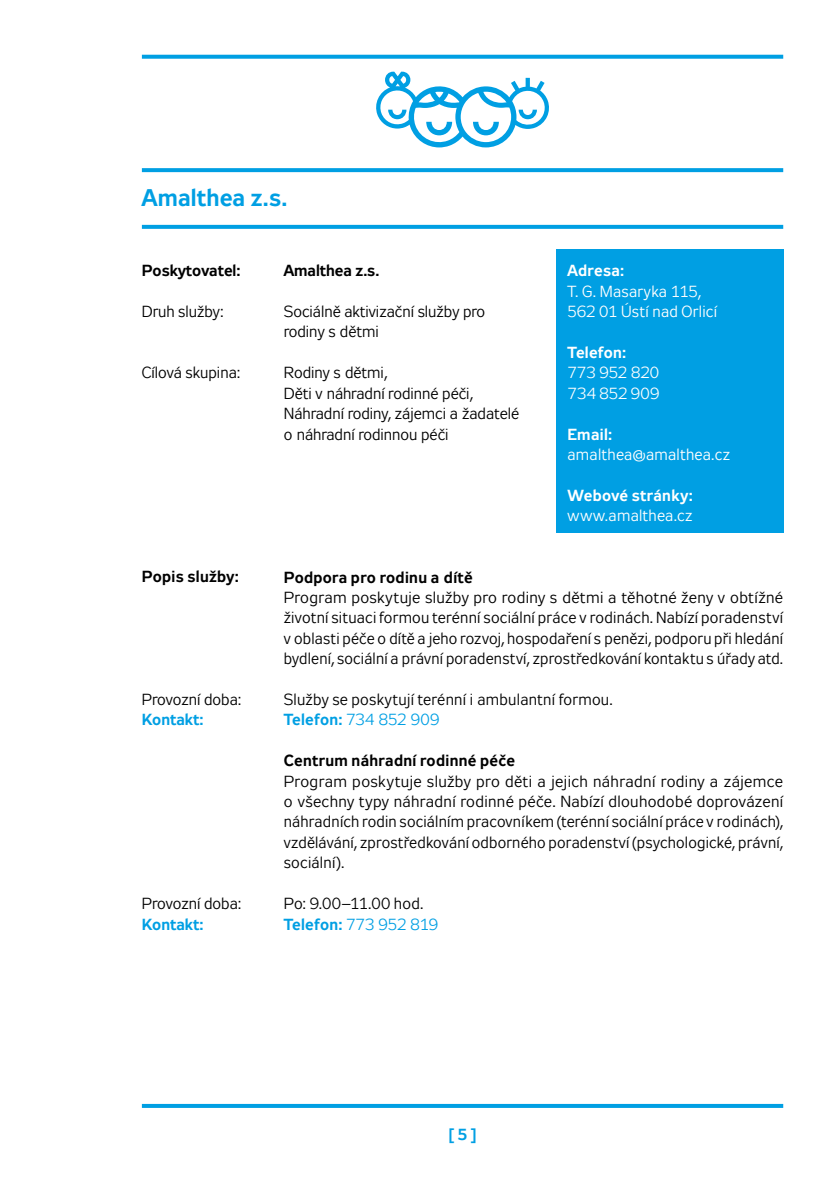
<style>
.page{position:relative;width:840px;height:1191px;background:#fff}
.page>*{position:absolute;margin:0;border:0;box-sizing:border-box;transform-origin:0 0}
.t1{font:700 24px "Zeppelin 31";letter-spacing:.005em;color:#009fe3}
.t2{font:16px/20.4px "Zeppelin 31";color:#000}
.t3{font:16px/20.4px "Zeppelin 31";letter-spacing:.015em;color:#fff}
.t4{font:700 16px "Zeppelin 31";letter-spacing:.02em;color:#000}
.t5{font:700 16px "Zeppelin 31";letter-spacing:.02em;color:#fff}
.t6{font:700 16px "Zeppelin 31";color:#000}
.t7{font:700 16px "Zeppelin 31";color:#009fe3}
.s1{font-weight:700;color:#009fe3}
.s2{color:#009fe3}
</style>
<div class="page">
<svg style="left:142px;top:1104px;width:640px;height:4px;background:#04a0e3"></svg>
<svg style="left:142px;top:225px;width:640px;height:4px;background:#09a2e3"></svg>
<svg style="left:142px;top:168px;width:640px;height:4px;background:#08a2e3"></svg>
<svg style="left:142px;top:55px;width:640px;height:4px;background:#12a5e4"></svg>
<svg style="left:376px;top:72px;width:173px;height:75px"></svg>
<div style="left:556px;top:249px;width:226px;height:284px;background:#009fe3"></div>
<h1 class="t1" style="left:142px;top:185px;width:147px">Amalthea z.s.</h1>
<p class="t6" style="left:142px;top:262px;width:100px">Poskytovatel:</p>
<p class="t2" style="left:142px;top:303px;width:83px">Druh služby:</p>
<p class="t2" style="left:142px;top:364px;width:100px">Cílová skupina:</p>
<p class="t6" style="left:283px;top:262px;width:97px">Amalthea z.s.</p>
<p class="t2" style="left:283px;top:303px;width:203px">Sociálně aktivizační služby pro rodiny s dětmi</p>
<p class="t2" style="left:283px;top:364px;width:237px">Rodiny s dětmi,<br>Děti v náhradní rodinné péči,<br>Náhradní rodiny, zájemci a žadatelé o náhradní rodinnou péči</p>
<p class="t5" style="left:567px;top:262px;width:58px">Adresa:</p>
<p class="t3" style="left:567px;top:282px;width:151px">T. G. Masaryka 115,<br>562 01 Ústí nad Orlicí</p>
<p class="t5" style="left:567px;top:343px;width:60px">Telefon:</p>
<p class="t3" style="left:567px;top:364px;width:93px">773 952 820<br>734 852 909</p>
<p class="t5" style="left:567px;top:425px;width:46px">Email:</p>
<p class="t3" style="left:567px;top:446px;width:164px">amalthea@amalthea.cz</p>
<p class="t5" style="left:567px;top:486px;width:127px">Webové stránky:</p>
<p class="t3" style="left:567px;top:507px;width:126px">www.amalthea.cz</p>
<p class="t4" style="left:142px;top:568px;width:98px">Popis služby:</p>
<p class="t2" style="left:142px;top:690px;width:101px">Provozní doba:</p>
<p class="t7" style="left:142px;top:711px;width:63px">Kontakt:</p>
<p class="t2" style="left:142px;top:895px;width:101px">Provozní doba:</p>
<p class="t7" style="left:142px;top:915px;width:63px">Kontakt:</p>
<p class="t4" style="left:283px;top:568px;width:190px">Podpora pro rodinu a dítě</p>
<p class="t2" style="left:283px;top:588px;width:500px;text-align:justify">Program poskytuje služby pro rodiny s dětmi a těhotné ženy v obtížné životní situaci formou terénní sociální práce v rodinách. Nabízí poradenství v oblasti péče o dítě a jeho rozvoj, hospodaření s penězi, podporu při hledání bydlení, sociální a právní poradenství, zprostředkování kontaktu s úřady atd.</p>
<p class="t2" style="left:283px;top:690px;width:330px">Služby se poskytují terénní i ambulantní formou.<br><span class="s1">Telefon:</span> <span class="s2">734 852 909</span></p>
<p class="t4" style="left:283px;top:751px;width:232px">Centrum náhradní rodinné péče</p>
<p class="t2" style="left:283px;top:772px;width:500px;text-align:justify">Program poskytuje služby pro děti a jejich náhradní rodiny a zájemce o všechny typy náhradní rodinné péče. Nabízí dlouhodobé doprovázení náhradních rodin sociálním pracovníkem (terénní sociální práce v rodinách), vzdělávání, zprostředkování odborného poradenství (psychologické, právní, sociální).</p>
<p class="t2" style="left:283px;top:895px;width:156px">Po: 9.00–11.00 hod.<br><span class="s1">Telefon:</span> <span class="s2">773 952 819</span></p>
<p class="t7" style="left:448px;top:1125px;width:30px">[ 5 ]</p>
</div>
